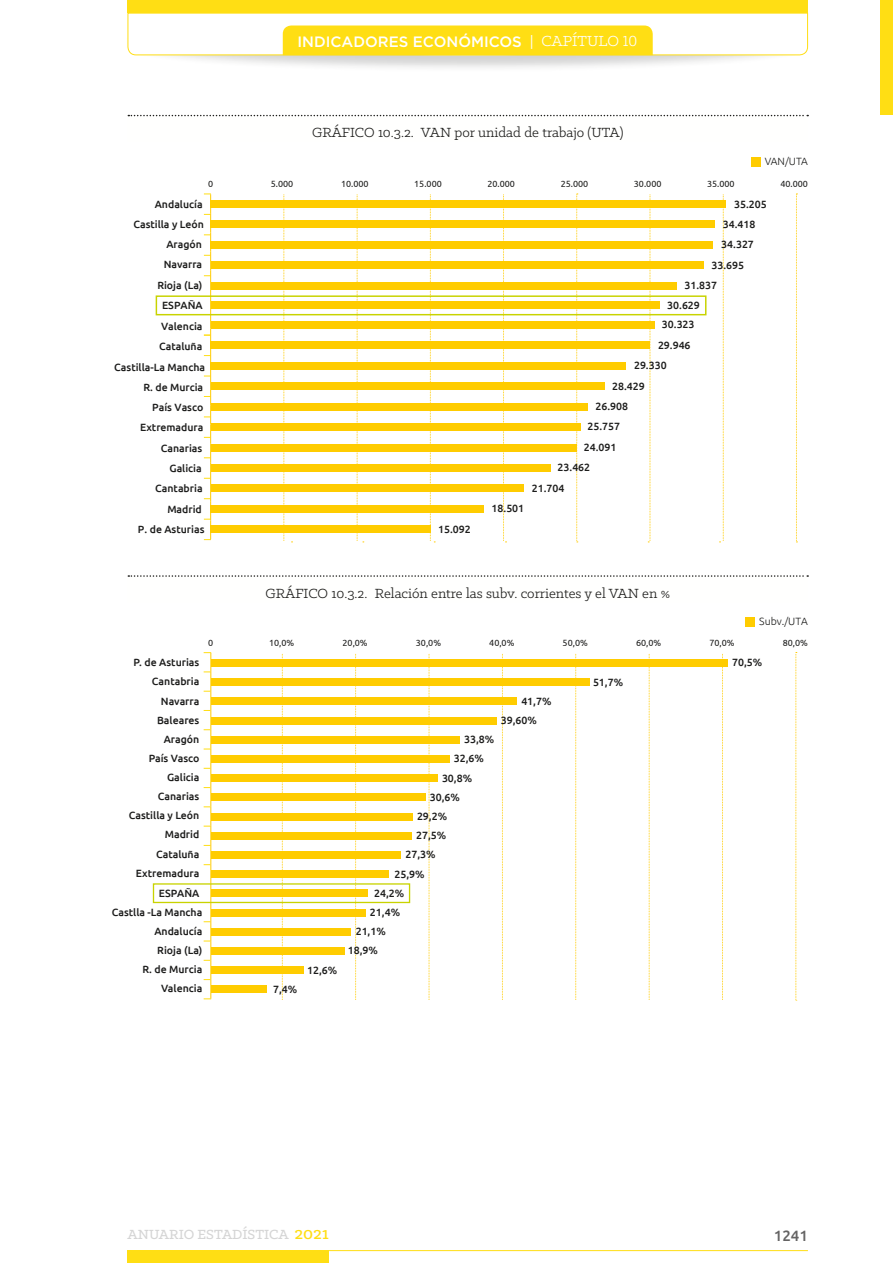
<style>
.page{position:relative;width:893px;height:1263px;background:#fff}
.page>*{position:absolute;margin:0;border:0;box-sizing:border-box;transform-origin:0 0}
.TITULO_TABLA{font:15px "Klinic Slab";color:#1d1d1b}
.t1{font:500 15px "Gotham";color:#fff}
.t2{font:500 15px "Klinic Slab";color:#d5d5d5}
.t3{font:500 15px "Ubuntu";color:#646363}
.t4{font:500 10.5px/20.2px "Ubuntu";color:#1c1c1b;text-align:right}
.t5{font:300 10.5px "Ubuntu";color:#1c1c1b}
.t6{font:9px "Ubuntu";color:#1c1c1b}
.s1{font-weight:400}
.s2{font-family:"Klinic Slab";font-weight:400;font-size:16.5px}
.s3{font-size:18.9px;color:#ffde14}
</style>
<div class="page">
<div style="left:880px;top:0;width:13px;height:115px;background:#ffde14"></div>
<div style="left:124px;top:13px;width:687px;height:59px;background:#1d1d1b;opacity:.2"></div>
<div style="left:128px;top:1250px;width:201px;height:13px;background:#ffde14"></div>
<div style="left:128px;top:0;width:680px;height:13px;background:#ffde14"></div>
<hr style="left:128px;top:1250px;width:680px;height:1px;background:#ffde14">
<svg style="left:127px;top:12px;width:681px;height:44px"></svg>
<svg style="left:128px;top:115px;width:680px;height:1px"></svg>
<svg style="left:283px;top:195px;width:1px;height:345px"></svg>
<svg style="left:357px;top:195px;width:7px;height:347px"></svg>
<svg style="left:430px;top:195px;width:5px;height:347px"></svg>
<svg style="left:503px;top:195px;width:4px;height:347px"></svg>
<svg style="left:576px;top:194px;width:2px;height:348px"></svg>
<svg style="left:648px;top:195px;width:3px;height:347px"></svg>
<svg style="left:719px;top:195px;width:5px;height:347px"></svg>
<svg style="left:796px;top:194px;width:1px;height:348px"></svg>
<div style="left:211px;top:526px;width:220px;height:7px;background:#fc0"></div>
<div style="left:211px;top:505px;width:273px;height:7px;background:#fc0"></div>
<div style="left:211px;top:485px;width:313px;height:7px;background:#fc0"></div>
<div style="left:211px;top:444px;width:365px;height:7px;background:#fc0"></div>
<div style="left:211px;top:383px;width:393px;height:7px;background:#fc0"></div>
<div style="left:211px;top:342px;width:439px;height:7px;background:#fc0"></div>
<div style="left:211px;top:282px;width:465px;height:8px;background:#fc0"></div>
<div style="left:211px;top:221px;width:504px;height:7px;background:#fc0"></div>
<div style="left:211px;top:464px;width:339px;height:8px;background:#fc0"></div>
<div style="left:211px;top:423px;width:369px;height:8px;background:#fc0"></div>
<div style="left:211px;top:403px;width:377px;height:7px;background:#fc0"></div>
<div style="left:211px;top:261px;width:493px;height:8px;background:#fc0"></div>
<div style="left:211px;top:241px;width:502px;height:7px;background:#fc0"></div>
<div style="left:211px;top:201px;width:515px;height:7px;background:#fc0"></div>
<div style="left:156px;top:295px;width:550px;height:20px;border:1px solid #c8d300"></div>
<div style="left:751px;top:157px;width:10px;height:9px;background:#fc0"></div>
<div style="left:211px;top:362px;width:415px;height:7px;background:#fc0"></div>
<div style="left:211px;top:321px;width:443px;height:7px;background:#fc0"></div>
<svg style="left:204px;top:194px;width:7px;height:346px"></svg>
<div style="left:211px;top:302px;width:448px;height:7px;background:#fc0"></div>
<svg style="left:128px;top:575px;width:680px;height:2px"></svg>
<svg style="left:282px;top:653px;width:1px;height:346px"></svg>
<svg style="left:355px;top:653px;width:1px;height:346px"></svg>
<svg style="left:429px;top:653px;width:1px;height:346px"></svg>
<svg style="left:502px;top:653px;width:1px;height:346px"></svg>
<svg style="left:575px;top:653px;width:1px;height:346px"></svg>
<svg style="left:722px;top:653px;width:1px;height:346px"></svg>
<div style="left:211px;top:986px;width:55px;height:7px;background:#fc0"></div>
<div style="left:211px;top:947px;width:133px;height:7px;background:#fc0"></div>
<div style="left:211px;top:928px;width:139px;height:7px;background:#fc0"></div>
<div style="left:211px;top:909px;width:154px;height:7px;background:#fc0"></div>
<div style="left:211px;top:889px;width:157px;height:8px;background:#fc0"></div>
<div style="left:211px;top:870px;width:177px;height:8px;background:#fc0"></div>
<div style="left:211px;top:851px;width:190px;height:7px;background:#fc0"></div>
<div style="left:211px;top:832px;width:200px;height:7px;background:#fc0"></div>
<div style="left:211px;top:813px;width:202px;height:7px;background:#fc0"></div>
<div style="left:211px;top:794px;width:214px;height:7px;background:#fc0"></div>
<div style="left:211px;top:774px;width:226px;height:8px;background:#fc0"></div>
<div style="left:211px;top:755px;width:239px;height:7px;background:#fc0"></div>
<div style="left:211px;top:736px;width:249px;height:7px;background:#fc0"></div>
<div style="left:211px;top:717px;width:286px;height:7px;background:#fc0"></div>
<div style="left:211px;top:698px;width:306px;height:7px;background:#fc0"></div>
<div style="left:211px;top:678px;width:379px;height:8px;background:#fc0"></div>
<div style="left:211px;top:659px;width:517px;height:7px;background:#fc0"></div>
<svg style="left:795px;top:652px;width:2px;height:349px"></svg>
<div style="left:153px;top:883px;width:257px;height:20px;border:1px solid #c8d300"></div>
<div style="left:746px;top:617px;width:9px;height:10px;background:#fc0"></div>
<svg style="left:649px;top:653px;width:1px;height:346px"></svg>
<svg style="left:204px;top:652px;width:7px;height:347px"></svg>
<div style="left:211px;top:966px;width:92px;height:8px;background:#fc0"></div>
<h1 class="t1" style="left:297px;top:33px;width:341px">INDICADORES ECONÓMICOS <span class="s1">|</span> <span class="s2">CAPÍTULO 10</span></h1>
<p class="TITULO_TABLA" style="left:312px;top:123px;width:313px">GRÁFICO 10.3.2. VAN por unidad de trabajo (UTA)</p>
<p class="t5" style="left:765px;top:155px;width:45px">VAN/UTA</p>
<p class="t6" style="left:208px;top:178px;width:7px">0</p>
<p class="t6" style="left:271px;top:178px;width:24px">5.000</p>
<p class="t6" style="left:341px;top:178px;width:29px">10.000</p>
<p class="t4" style="left:133px;top:193px;width:72px">Andalucía<br>Castilla y León<br>Aragón<br>Navarra</p>
<p class="t4" style="left:157px;top:274px;width:47px;text-align:center">Rioja (La)<br>ESPAÑA</p>
<p class="t4" style="left:159px;top:336px;width:45px">Cataluña</p>
<p class="t4" style="left:161px;top:316px;width:43px">Valencia</p>
<p class="t4" style="left:114px;top:356px;width:92px">Castilla-La Mancha</p>
<p class="t4" style="left:143px;top:377px;width:61px">R. de Murcia</p>
<p class="t4" style="left:152px;top:397px;width:53px">País Vasco</p>
<p class="t4" style="left:140px;top:417px;width:65px">Extremadura<br>Canarias<br>Galicia<br>Cantabria<br>Madrid</p>
<p class="t4" style="left:138px;top:518px;width:68px">P. de Asturias</p>
<p class="t6" style="left:414px;top:178px;width:29px">15.000</p>
<p class="t6" style="left:487px;top:178px;width:29px">20.000</p>
<p class="t6" style="left:561px;top:178px;width:29px">25.000</p>
<p class="t6" style="left:634px;top:178px;width:29px">30.000</p>
<p class="t6" style="left:707px;top:178px;width:29px">35.000</p>
<p class="t6" style="left:780px;top:178px;width:29px">40.000</p>
<p class="t4" style="left:438px;top:518px;width:34px">15.092</p>
<p class="t4" style="left:492px;top:498px;width:34px">18.501</p>
<p class="t4" style="left:734px;top:193px;width:34px">35.205</p>
<p class="t4" style="left:723px;top:214px;width:34px">34.418</p>
<p class="t4" style="left:721px;top:234px;width:34px">34.327</p>
<p class="t4" style="left:711px;top:255px;width:34px">33.695</p>
<p class="t4" style="left:684px;top:275px;width:34px">31.837</p>
<p class="t4" style="left:667px;top:295px;width:34px">30.629</p>
<p class="t4" style="left:662px;top:314px;width:34px">30.323</p>
<p class="t4" style="left:658px;top:334px;width:34px">29.946</p>
<p class="t4" style="left:634px;top:355px;width:34px">29.330</p>
<p class="t4" style="left:612px;top:375px;width:34px">28.429</p>
<p class="t4" style="left:595px;top:396px;width:34px">26.908</p>
<p class="t4" style="left:587px;top:416px;width:34px">25.757</p>
<p class="t4" style="left:584px;top:437px;width:34px">24.091</p>
<p class="t4" style="left:558px;top:457px;width:34px">23.462</p>
<p class="t4" style="left:532px;top:478px;width:34px">21.704</p>
<p class="TITULO_TABLA" style="left:265px;top:584px;width:406px">GRÁFICO 10.3.2. Relación entre las subv. corrientes y el VAN en %</p>
<p class="t5" style="left:759px;top:615px;width:50px">Subv./UTA</p>
<p class="t6" style="left:208px;top:637px;width:7px">0</p>
<p class="t6" style="left:269px;top:637px;width:27px">10,0%</p>
<p class="t6" style="left:342px;top:637px;width:27px">20,0%</p>
<p class="t6" style="left:416px;top:637px;width:27px">30,0%</p>
<p class="t6" style="left:489px;top:637px;width:27px">40,0%</p>
<p class="t6" style="left:636px;top:637px;width:27px">60,0%</p>
<p class="t6" style="left:783px;top:637px;width:27px">80,0%</p>
<p class="t6" style="left:563px;top:637px;width:27px">50,0%</p>
<p class="t6" style="left:709px;top:637px;width:27px">70,0%</p>
<p class="t4" style="left:134px;top:653px;width:67px;line-height:19px">P. de Asturias<br>Cantabria<br>Navarra<br>Baleares</p>
<p class="t4" style="left:149px;top:748px;width:52px;line-height:19px">País Vasco<br>Galicia</p>
<p class="t4" style="left:129px;top:805px;width:72px">Castilla y León</p>
<p class="t4" style="left:164px;top:729px;width:37px">Aragón</p>
<p class="t4" style="left:158px;top:786px;width:43px">Canarias</p>
<p class="t4" style="left:165px;top:824px;width:36px">Madrid</p>
<p class="t4" style="left:136px;top:844px;width:65px;line-height:19px">Cataluña<br>Extremadura</p>
<p class="t4" style="left:159px;top:883px;width:42px">ESPAÑA</p>
<p class="t4" style="left:112px;top:901px;width:92px">Castlla -La Mancha</p>
<p class="t4" style="left:142px;top:940px;width:61px;line-height:19px">Rioja (La)<br>R. de Murcia<br>Valencia</p>
<p class="t4" style="left:154px;top:920px;width:49px">Andalucía</p>
<p class="t4" style="left:273px;top:978px;width:26px">7,4%</p>
<p class="t4" style="left:307px;top:959px;width:32px">12,6%</p>
<p class="t4" style="left:501px;top:691px;width:52px;line-height:19.2px;text-align:left;text-indent:21px">41,7%<br>39,60%</p>
<p class="t4" style="left:464px;top:729px;width:32px">33,8%</p>
<p class="t4" style="left:454px;top:748px;width:32px">32,6%</p>
<p class="t4" style="left:442px;top:767px;width:32px">30,8%</p>
<p class="t4" style="left:430px;top:786px;width:32px">30,6%</p>
<p class="t4" style="left:417px;top:806px;width:32px">29,2%</p>
<p class="t4" style="left:416px;top:825px;width:32px">27,5%</p>
<p class="t4" style="left:406px;top:844px;width:32px">27,3%</p>
<p class="t4" style="left:394px;top:863px;width:32px">25,9%</p>
<p class="t4" style="left:374px;top:882px;width:32px">24,2%</p>
<p class="t4" style="left:370px;top:902px;width:32px">21,4%</p>
<p class="t4" style="left:356px;top:921px;width:32px">21,1%</p>
<p class="t4" style="left:348px;top:940px;width:32px">18,9%</p>
<p class="t4" style="left:593px;top:671px;width:32px">51,7%</p>
<p class="t4" style="left:732px;top:652px;width:32px">70,5%</p>
<h1 class="t2" style="left:128px;top:1224px;width:203px">ANUARIO ESTADÍSTICA <span class="s3">2021</span></h1>
<h1 class="t3" style="left:774px;top:1226px;width:36px">1241</h1>
</div>
